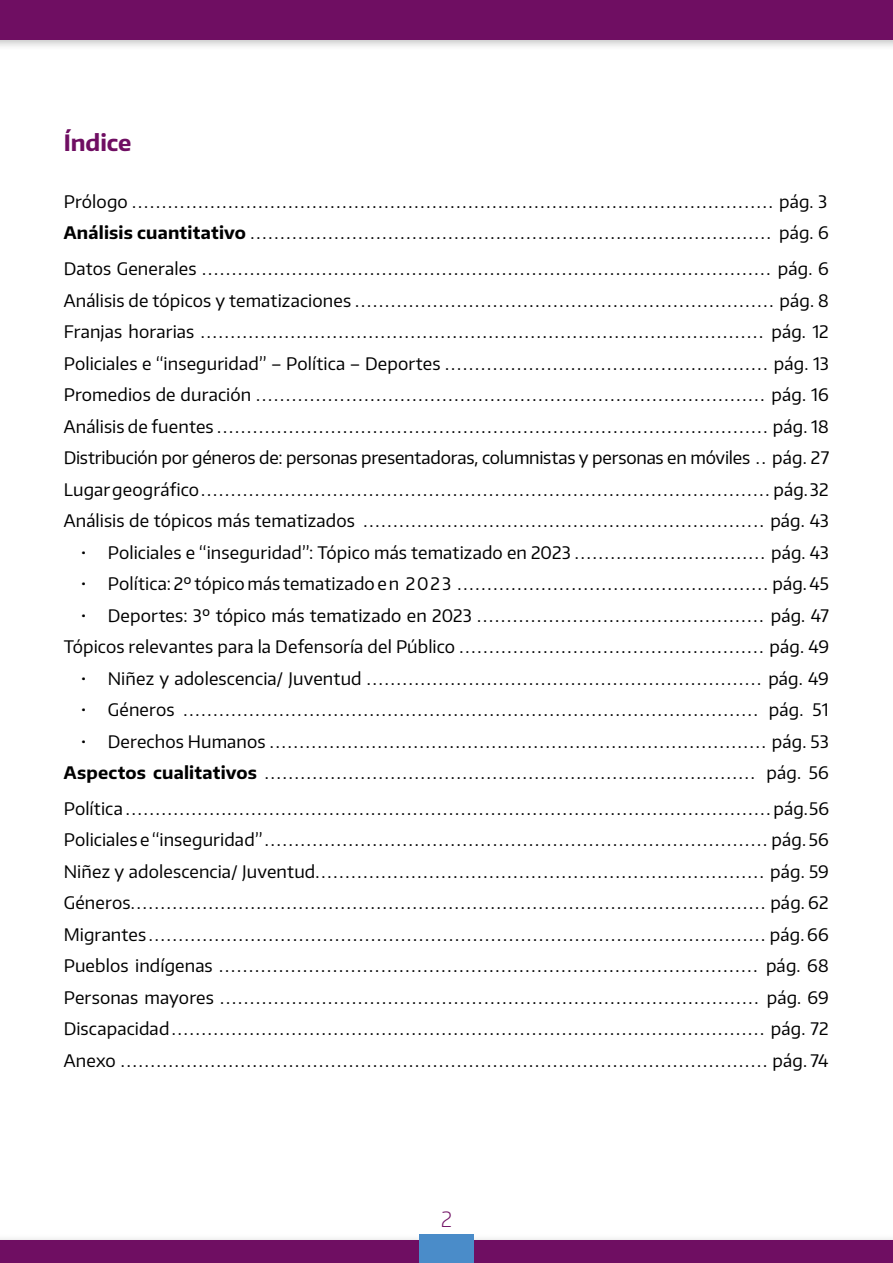
<style>
.page{position:relative;width:893px;height:1263px;background:#fff}
.page>*{position:absolute;margin:0;border:0;box-sizing:border-box;transform-origin:0 0}
.t1{font:700 22.5px "Encode Sans";color:#6f0e62}
.t2{font:200 21px "Encode Sans";color:#6f0e62}
.t3{font:17.25px/31.5px "Encode Sans";letter-spacing:.01em;color:#000;text-align:justify}
.s1{font-weight:700}
</style>
<div class="page">
<div style="left:0;top:0;width:893px;height:52px;background:#000;opacity:.25"></div>
<div style="left:0;top:0;width:893px;height:40px;background:#6f0e62"></div>
<div style="left:0;top:1233px;width:893px;height:30px;background:#fbfbfb"></div>
<div style="left:0;top:1239px;width:893px;height:24px;background:#6f0e62"></div>
<div style="left:419px;top:1234px;width:55px;height:29px;background:#4a8cc9"></div>
<h1 class="t1" style="left:64px;top:128px;width:69px">Índice</h1>
<p class="t3" style="left:64px;top:185px;width:766px">Prólogo ........................................................................................................... pág. 3<br><span class="s1">Análisis cuantitativo</span> ....................................................................................... pág. 6</p>
<p class="t3" style="left:64px;top:252px;width:767px">Datos Generales ............................................................................................... pág. 6<br>Análisis de tópicos y tematizaciones ...................................................................... pág. 8<br>Franjas horarias .............................................................................................. pág. 12<br>Policiales e “inseguridad” – Política – Deportes ...................................................... pág. 13<br>Promedios de duración ..................................................................................... pág. 16<br>Análisis de fuentes ............................................................................................ pág. 18<br>Distribución por géneros de: personas presentadoras, columnistas y personas en móviles .. pág. 27<br>Lugar geográfico ............................................................................................... pág. 32<br>Análisis de tópicos más tematizados ................................................................... pág. 43</p>
<p class="t3" style="left:81px;top:536px;width:750px">• Policiales e “inseguridad”: Tópico más tematizado en 2023 ................................ pág. 43</p>
<p class="t3" style="left:81px;top:567px;width:750px">• Política: 2º tópico más tematizado en 2023 .................................................... pág. 45</p>
<p class="t3" style="left:64px;top:599px;width:767px;text-align:right">• Deportes: 3º tópico más tematizado en 2023 ................................................ pág. 47<br>Tópicos relevantes para la Defensoría del Público ................................................... pág. 49</p>
<p class="t3" style="left:81px;top:662px;width:750px">• Niñez y adolescencia/ Juventud .................................................................. pág. 49</p>
<p class="t3" style="left:81px;top:693px;width:749px">• Géneros ................................................................................................ pág. 51</p>
<p class="t3" style="left:64px;top:725px;width:766px;text-align:right">• Derechos Humanos ................................................................................... pág. 53<br><span class="s1">Aspectos cualitativos</span> .................................................................................. pág. 56</p>
<p class="t3" style="left:64px;top:792px;width:767px">Política ............................................................................................................ pág. 56<br>Policiales e “inseguridad” .................................................................................... pág. 56<br>Niñez y adolescencia/ Juventud........................................................................... pág. 59<br>Géneros.......................................................................................................... pág. 62<br>Migrantes ....................................................................................................... pág. 66<br>Pueblos indígenas .......................................................................................... pág. 68<br>Personas mayores .......................................................................................... pág. 69<br>Discapacidad................................................................................................... pág. 72<br>Anexo ............................................................................................................ pág. 74</p>
<p class="t2" style="left:441px;top:1205px;width:12px">2</p>
</div>
